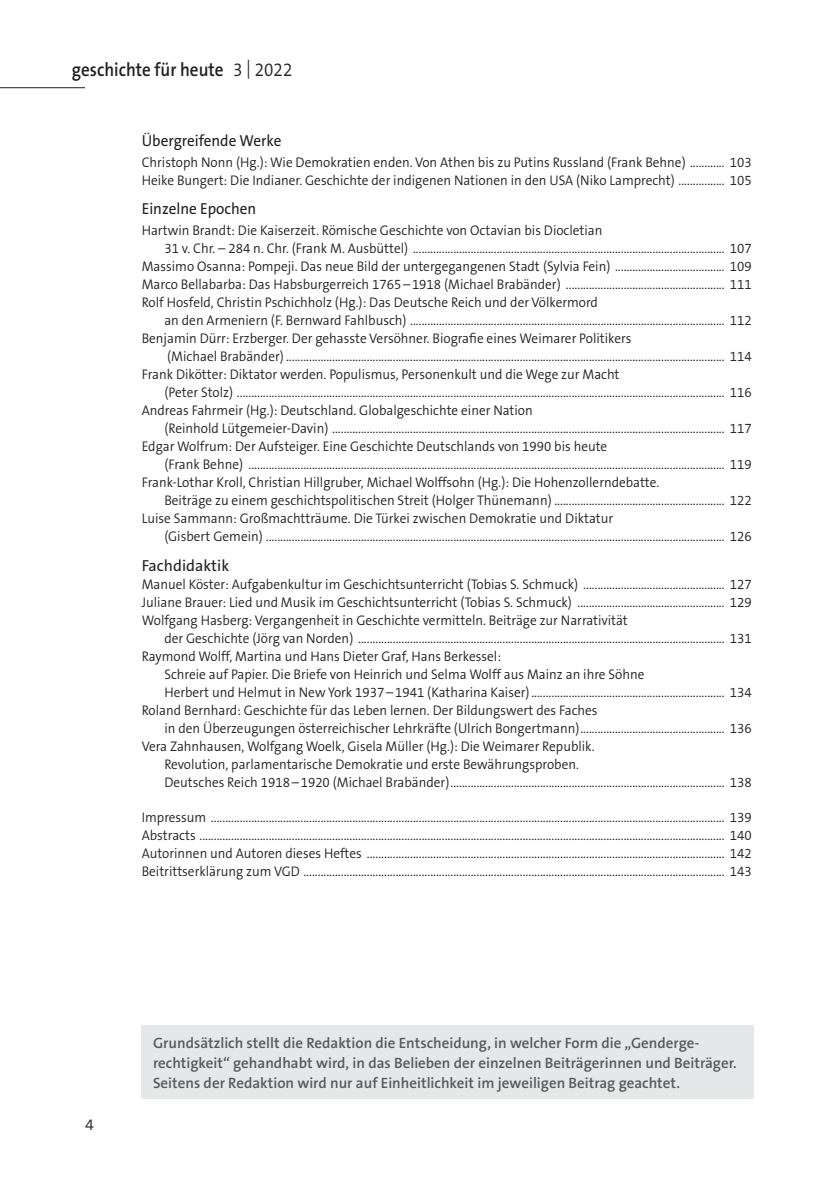
<style>
.page{position:relative;width:840px;height:1190px;background:#fff}
.page>*{position:absolute;margin:0;border:0;box-sizing:border-box;transform-origin:0 0}
.t1{font:600 19px "The Sans B6";color:#231f20;scale:.9 1}
.t2{font:16px "The Sans B5 Plain";color:#231f20;scale:.95 1}
.t3{font:16px "The Sans B5 Plain";color:#231f20}
.t4{font:300 16px "The Sans B4";color:#231f20}
.t5{font:600 15px/20px "The Sans B6";color:#58595b}
.t6{font:300 14px/18px "The Sans B4";color:#231f20;text-align:justify;scale:.95 1}
.s1{font-family:"The Sans B4";font-weight:300}
</style>
<div class="page">
<hr style="left:0;top:87px;width:85px;height:1px;background:#231f20">
<div style="left:142px;top:1026px;width:612px;height:73px;background:#e6e7e8"></div>
<h1 class="t1" style="left:72px;top:61px;width:247px">geschichte für heute <span class="s1">3 | 2022</span></h1>
<p class="t2" style="left:142px;top:134px;width:149px">Übergreifende Werke</p>
<p class="t6" style="left:142px;top:154px;width:644px">Christoph Nonn (Hg.): Wie Demokratien enden. Von Athen bis zu Putins Russland (Frank Behne) ............ 103<br>Heike Bungert: Die Indianer. Geschichte der indigenen Nationen in den USA (Niko Lamprecht) ................ 105</p>
<p class="t2" style="left:142px;top:202px;width:122px">Einzelne Epochen</p>
<p class="t6" style="left:142px;top:223px;width:487px">Hartwin Brandt: Die Kaiserzeit. Römische Geschichte von Octavian bis Diocletian</p>
<p class="t6" style="left:164px;top:241px;width:620px">31 v. Chr. – 284 n. Chr. (Frank M. Ausbüttel) ............................................................................................................ 107</p>
<p class="t6" style="left:142px;top:259px;width:644px">Massimo Osanna: Pompeji. Das neue Bild der untergegangenen Stadt (Sylvia Fein) ...................................... 109</p>
<p class="t6" style="left:142px;top:277px;width:644px">Marco Bellabarba: Das Habsburgerreich 1765 – 1918 (Michael Brabänder) ....................................................... 111</p>
<p class="t6" style="left:142px;top:295px;width:482px">Rolf Hosfeld, Christin Pschichholz (Hg.): Das Deutsche Reich und der Völkermord</p>
<p class="t6" style="left:164px;top:313px;width:620px">an den Armeniern (F. Bernward Fahlbusch) ............................................................................................................. 112</p>
<p class="t6" style="left:142px;top:331px;width:517px">Benjamin Dürr: Erzberger. Der gehasste Versöhner. Biografie eines Weimarer Politikers</p>
<p class="t6" style="left:167px;top:349px;width:617px">(Michael Brabänder) ........................................................................................................................................................ 114</p>
<p class="t6" style="left:142px;top:367px;width:504px">Frank Dikötter: Diktator werden. Populismus, Personenkult und die Wege zur Macht</p>
<p class="t6" style="left:164px;top:385px;width:620px">(Peter Stolz) ......................................................................................................................................................................... 116</p>
<p class="t6" style="left:142px;top:403px;width:413px">Andreas Fahrmeir (Hg.): Deutschland. Globalgeschichte einer Nation</p>
<p class="t6" style="left:164px;top:421px;width:620px">(Reinhold Lütgemeier-Davin) ........................................................................................................................................ 117</p>
<p class="t6" style="left:142px;top:439px;width:492px">Edgar Wolfrum: Der Aufsteiger. Eine Geschichte Deutschlands von 1990 bis heute</p>
<p class="t6" style="left:164px;top:457px;width:620px">(Frank Behne) ..................................................................................................................................................................... 119</p>
<p class="t6" style="left:142px;top:475px;width:546px">Frank-Lothar Kroll, Christian Hillgruber, Michael Wolffsohn (Hg.): Die Hohenzollerndebatte.</p>
<p class="t6" style="left:164px;top:492px;width:620px">Beiträge zu einem geschichtspolitischen Streit (Holger Thünemann) ........................................................... 122</p>
<p class="t6" style="left:142px;top:511px;width:498px">Luise Sammann: Großmachtträume. Die Türkei zwischen Demokratie und Diktatur</p>
<p class="t6" style="left:164px;top:528px;width:620px">(Gisbert Gemein) ............................................................................................................................................................... 126</p>
<p class="t3" style="left:142px;top:558px;width:89px">Fachdidaktik</p>
<p class="t6" style="left:142px;top:576px;width:644px">Manuel Köster: Aufgabenkultur im Geschichtsunterricht (Tobias S. Schmuck) ................................................. 127<br>Juliane Brauer: Lied und Musik im Geschichtsunterricht (Tobias S. Schmuck) ................................................... 129<br>Wolfgang Hasberg: Vergangenheit in Geschichte vermitteln. Beiträge zur Narrativität</p>
<p class="t6" style="left:164px;top:630px;width:620px">der Geschichte (Jörg van Norden) ............................................................................................................................... 131</p>
<p class="t6" style="left:142px;top:648px;width:380px">Raymond Wolff, Martina und Hans Dieter Graf, Hans Berkessel:</p>
<p class="t6" style="left:164px;top:666px;width:507px">Schreie auf Papier. Die Briefe von Heinrich und Selma Wolff aus Mainz an ihre Söhne</p>
<p class="t6" style="left:164px;top:684px;width:620px">Herbert und Helmut in New York 1937 – 1941 (Katharina Kaiser) ................................................................... 134</p>
<p class="t6" style="left:142px;top:702px;width:481px">Roland Bernhard: Geschichte für das Leben lernen. Der Bildungswert des Faches</p>
<p class="t6" style="left:164px;top:720px;width:620px">in den Überzeugungen österreichischer Lehrkräfte (Ulrich Bongertmann) .................................................. 136</p>
<p class="t6" style="left:142px;top:738px;width:478px">Vera Zahnhausen, Wolfgang Woelk, Gisela Müller (Hg.): Die Weimarer Republik.</p>
<p class="t6" style="left:164px;top:756px;width:438px">Revolution, parlamentarische Demokratie und erste Bewährungsproben.</p>
<p class="t6" style="left:164px;top:774px;width:620px">Deutsches Reich 1918 – 1920 (Michael Brabänder) ............................................................................................... 138</p>
<p class="t6" style="left:142px;top:809px;width:644px">Impressum .................................................................................................................................................................................. 139<br>Abstracts ...................................................................................................................................................................................... 140<br>Autorinnen und Autoren dieses Heftes ............................................................................................................................ 142<br>Beitrittserklärung zum VGD .................................................................................................................................................. 143</p>
<p class="t4" style="left:85px;top:1118px;width:10px">4</p>
<p class="t5" style="left:153px;top:1033px;width:585px">Grundsätzlich stellt die Redaktion die Entscheidung, in welcher Form die „Genderge&shy;rechtigkeit“ gehandhabt wird, in das Belieben der einzelnen Beiträgerinnen und Beiträger.<br>Seitens der Redaktion wird nur auf Einheitlichkeit im jeweiligen Beitrag geachtet.</p>
</div>
